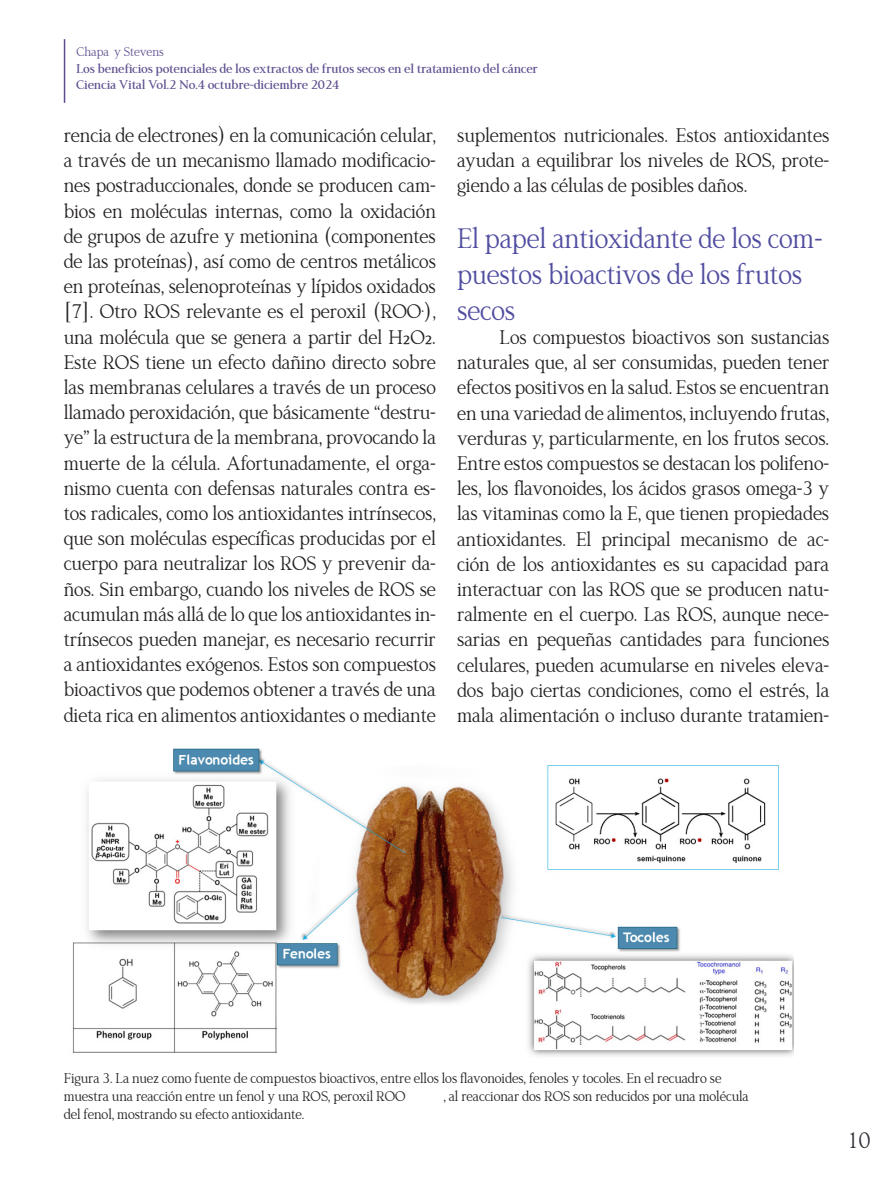
<style>
.page{position:relative;width:893px;height:1188px;background:#fff}
.page>*{position:absolute;margin:0;border:0;box-sizing:border-box;transform-origin:0 0}
.subtitulo{font:30px/36px "LT Remark";color:#504da0}
.Estilo_de_párrafo_1{font:24px "LT Remark";color:#36323b}
.texto{font:21px/25.2px "LT Remark";color:#231f20;text-align:justify}
.subtitulo-2{font:15px/18px "LT Remark";color:#231f20}
.texto-2{font:700 13.5px "LT Remark";color:#5e4e8e}
.t1{font:13.5px "LT Remark";color:#5e4e8f}
</style>
<div class="page">
<hr style="left:64px;top:39px;width:1px;height:64px;background:#5e4e8e">
<img style="left:73px;top:748px;width:720px;height:308px">
<p class="t1" style="left:77px;top:44px;width:89px">Chapa y Stevens</p>
<p class="texto-2" style="left:77px;top:60px;width:463px">Los beneficios potenciales de los extractos de frutos secos en el tratamiento del cáncer</p>
<p class="texto-2" style="left:77px;top:77px;width:265px">Ciencia Vital Vol.2 No.4 octubre-diciembre 2024</p>
<p class="texto" style="left:64px;top:122px;width:374px">rencia de electrones) en la comunicación celular, a través de un mecanismo llamado modificacio&shy;nes postraduccionales, donde se producen cam&shy;bios en moléculas internas, como la oxidación de grupos de azufre y metionina (componentes de las proteínas), así como de centros metálicos en proteínas, selenoproteínas y lípidos oxidados [7]. Otro ROS relevante es el peroxil (ROO·), una molécula que se genera a partir del H₂O₂.<br>Este ROS tiene un efecto dañino directo sobre las membranas celulares a través de un proceso llamado peroxidación, que básicamente “destru&shy;ye” la estructura de la membrana, provocando la muerte de la célula. Afortunadamente, el orga&shy;nismo cuenta con defensas naturales contra es&shy;tos radicales, como los antioxidantes intrínsecos, que son moléculas específicas producidas por el cuerpo para neutralizar los ROS y prevenir da&shy;ños. Sin embargo, cuando los niveles de ROS se acumulan más allá de lo que los antioxidantes in&shy;trínsecos pueden manejar, es necesario recurrir a antioxidantes exógenos. Estos son compuestos bioactivos que podemos obtener a través de una dieta rica en alimentos antioxidantes o mediante</p>
<p class="texto" style="left:457px;top:122px;width:374px">suplementos nutricionales. Estos antioxidantes ayudan a equilibrar los niveles de ROS, prote&shy;giendo a las células de posibles daños.</p>
<p class="subtitulo" style="left:457px;top:220px;width:367px">El papel antioxidante de los com&shy;puestos bioactivos de los frutos secos</p>
<p class="texto" style="left:457px;top:324px;width:374px;text-indent:43px">Los compuestos bioactivos son sustancias naturales que, al ser consumidas, pueden tener efectos positivos en la salud. Estos se encuentran en una variedad de alimentos, incluyendo frutas, verduras y, particularmente, en los frutos secos.<br>Entre estos compuestos se destacan los polifeno&shy;les, los flavonoides, los ácidos grasos omega-3 y las vitaminas como la E, que tienen propiedades antioxidantes. El principal mecanismo de ac&shy;ción de los antioxidantes es su capacidad para interactuar con las ROS que se producen natu&shy;ralmente en el cuerpo. Las ROS, aunque nece&shy;sarias en pequeñas cantidades para funciones celulares, pueden acumularse en niveles eleva&shy;dos bajo ciertas condiciones, como el estrés, la mala alimentación o incluso durante tratamien-</p>
<p class="subtitulo-2" style="left:64px;top:1069px;width:686px">Figura 3. La nuez como fuente de compuestos bioactivos, entre ellos los flavonoides, fenoles y tocoles. En el recuadro se muestra una reacción entre un fenol y una ROS, peroxil ROOꞏ, al reaccionar dos ROS son reducidos por una molécula del fenol, mostrando su efecto antioxidante.</p>
<p class="Estilo_de_párrafo_1" style="left:847px;top:1126px;width:25px">10</p>
</div>
